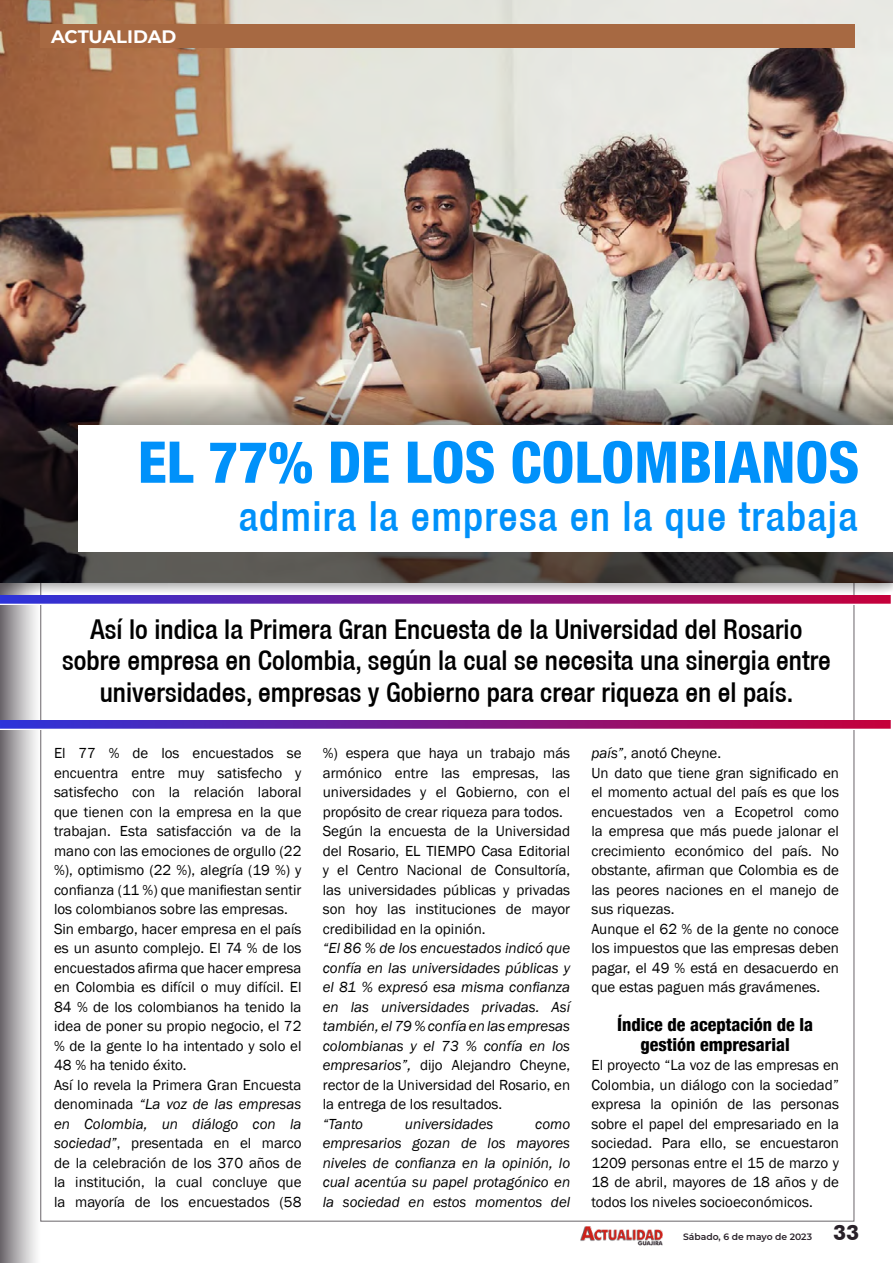
<style>
.page{position:relative;width:893px;height:1263px;background:#fff}
.page>*{position:absolute;margin:0;border:0;box-sizing:border-box;transform-origin:0 0}
.t1{font:800 condensed 57.6px "Helvetica 87";color:#0091fa}
.t2{font:500 condensed 41.55px "Helvetica 67";letter-spacing:.03em;color:#0091fa}
.t3{font:500 condensed 27.3px/31.5px "Helvetica 67";color:#000;text-align:center}
.t4{font:700 21px "Futura BT";color:#292129}
.t5{font:800 condensed 18px/19.5px "Helvetica 87";color:#000;text-align:center}
.t6{font:700 18px "Montserrat";letter-spacing:-.005em;color:#fff}
.t7{font:15px/19.5px "Franklin Gothic";color:#000}
.t8{font:italic 15px/19.5px "Franklin Gothic";color:#000;text-align:justify}
.t9{font:600 9.15px "Montserrat";color:#292129}
.s1{font-style:italic}
.s2{font-style:normal}
</style>
<div class="page">
<img style="left:580px;top:1226px;width:83px;height:20px">
<div style="left:0;top:0;width:40px;height:1263px;background:linear-gradient(to right,#706a70,#fff)"></div>
<div style="left:0;top:0;width:893px;height:595px;background:#000;opacity:.35"></div>
<img style="left:0;top:0;width:893px;height:370px">
<img style="left:0;top:370px;width:893px;height:213px">
<div style="left:79px;top:425px;width:814px;height:127px;background:#fff"></div>
<img style="left:0;top:720px;width:891px;height:9px">
<img style="left:0;top:595px;width:891px;height:9px">
<div style="left:40px;top:24px;width:814px;height:24px;background:#a76942"></div>
<p class="t6" style="left:51px;top:23px;width:127px">ACTUALIDAD</p>
<h1 class="t1" style="left:138px;top:427px;width:723px">EL 77% DE LOS COLOMBIANOS</h1>
<h2 class="t2" style="left:239px;top:491px;width:620px">admira la empresa en la que trabaja</h2>
<h3 class="t3" style="left:62px;top:613px;width:770px">Así lo indica la Primera Gran Encuesta de la Universidad del Rosario sobre empresa en Colombia, según la cual se necesita una sinergia entre universidades, empresas y Gobierno para crear riqueza en el país.</h3>
<p class="t7" style="left:54px;top:744px;width:249px">El 77 % de los encuestados se encuentra entre muy satisfecho y satisfecho con la relación laboral que tienen con la empresa en la que trabajan. Esta satisfacción va de la mano con las emociones de orgullo (22 %), optimismo (22 %), alegría (19 %) y confianza (11 %) que manifiestan sentir los colombianos sobre las empresas.<br>Sin embargo, hacer empresa en el país es un asunto complejo. El 74 % de los encuestados afirma que hacer empresa en Colombia es difícil o muy difícil. El 84 % de los colombianos ha tenido la idea de poner su propio negocio, el 72 % de la gente lo ha intentado y solo el 48 % ha tenido éxito.<br>Así lo revela la Primera Gran Encuesta denominada <span class="s1">“La voz de las empresas en Colombia, un diálogo con la sociedad”</span>, presentada en el marco de la celebración de los 370 años de la institución, la cual concluye que la mayoría de los encuestados (58</p>
<p class="t7" style="left:323px;top:744px;width:249px">%) espera que haya un trabajo más armónico entre las empresas, las universidades y el Gobierno, con el propósito de crear riqueza para todos.<br>Según la encuesta de la Universidad del Rosario, EL TIEMPO Casa Editorial y el Centro Nacional de Consultoría, las universidades públicas y privadas son hoy las instituciones de mayor credibilidad en la opinión.</p>
<p class="t8" style="left:323px;top:939px;width:249px">“El 86 % de los encuestados indicó que confía en las universidades públicas y el 81 % expresó esa misma confianza en las universidades privadas. Así también, el 79 % confía en las empresas colombianas y el 73 % confía en los empresarios”, <span class="s2">dijo Alejandro Cheyne, rector de la Universidad del Rosario, en la entrega de los resultados.</span></p>
<p class="t8" style="left:323px;top:1114px;width:42px">“Tanto</p>
<p class="t8" style="left:405px;top:1114px;width:90px">universidades</p>
<p class="t8" style="left:323px;top:1114px;width:249px;text-indent:212px">como empresarios gozan de los mayores niveles de confianza en la opinión, lo cual acentúa su papel protagónico en la sociedad en estos momentos del</p>
<p class="t7" style="left:591px;top:744px;width:249px"><span class="s1">país”</span>, anotó Cheyne.<br>Un dato que tiene gran significado en el momento actual del país es que los encuestados ven a Ecopetrol como la empresa que más puede jalonar el crecimiento económico del país. No obstante, afirman que Colombia es de las peores naciones en el manejo de sus riquezas.<br>Aunque el 62 % de la gente no conoce los impuestos que las empresas deben pagar, el 49 % está en desacuerdo en que estas paguen más gravámenes.</p>
<p class="t5" style="left:617px;top:1015px;width:198px">Índice de aceptación de la gestión empresarial</p>
<p class="t7" style="left:591px;top:1056px;width:249px;text-align:justify">El proyecto “La voz de las empresas en Colombia, un diálogo con la sociedad” expresa la opinión de las personas sobre el papel del empresariado en la sociedad. Para ello, se encuestaron 1209 personas entre el 15 de marzo y 18 de abril, mayores de 18 años y de todos los niveles socioeconómicos.</p>
<p class="t9" style="left:683px;top:1230px;width:130px">Sábado, 6 de mayo de 2023</p>
<h3 class="t4" style="left:833px;top:1220px;width:28px">33</h3>
</div>
